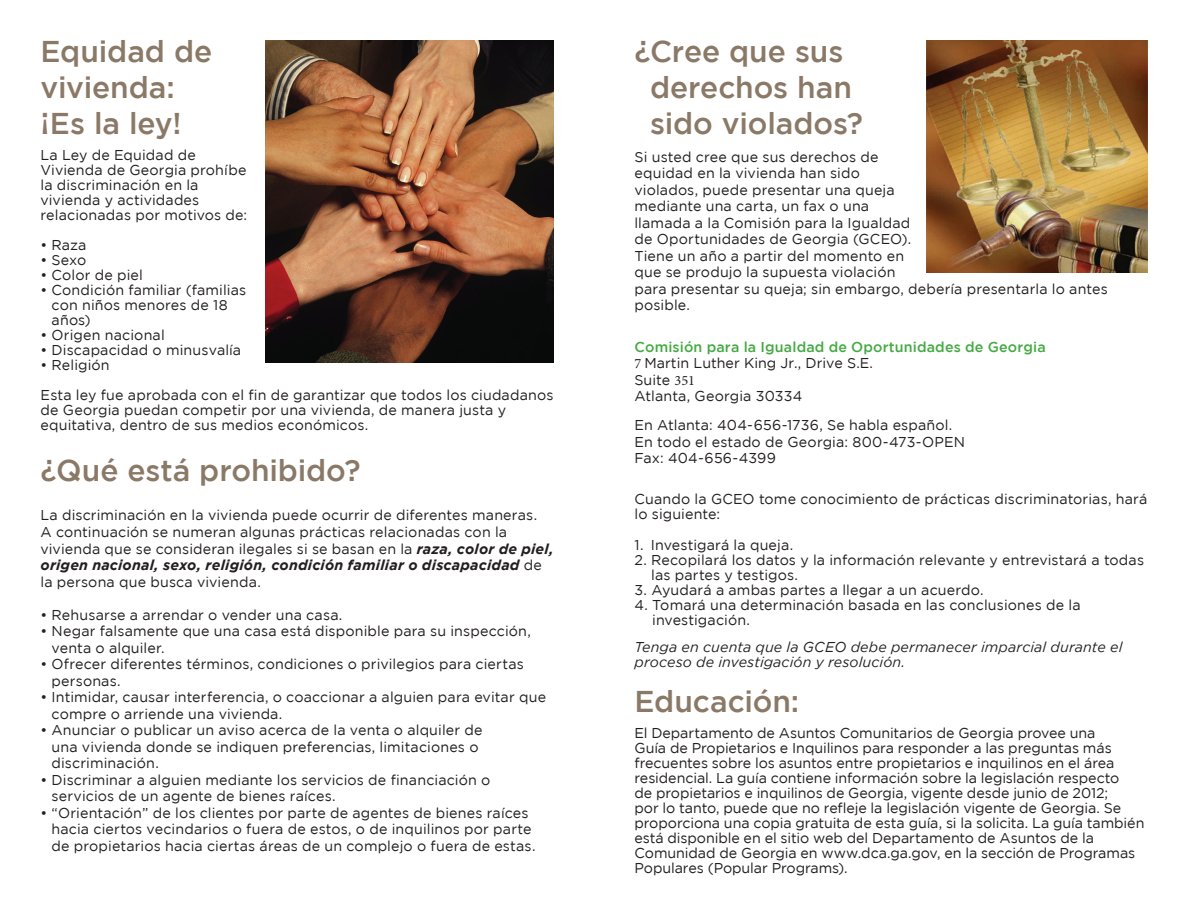
<style>
.page{position:relative;width:1188px;height:918px;background:#fff}
.page>*{position:absolute;margin:0;border:0;box-sizing:border-box;transform-origin:0 0}
.t1{font:500 30px/36px "Gotham";letter-spacing:-.005em;color:#8a7966}
.t2{font:14.25px/16.5px "Gotham";letter-spacing:.005em;color:#231f20}
.t3{font:italic 14.25px/15px "Gotham";letter-spacing:.005em;color:#231f20}
.s1{font-weight:700;font-style:italic}
.s2{font-weight:500;color:#44aa42}
.s3{font-family:"Minion Pro"}
</style>
<div class="page">
<img style="left:266px;top:40px;width:288px;height:323px">
<img style="left:926px;top:40px;width:222px;height:232px">
<h1 class="t1" style="left:40px;top:33px;width:173px">Equidad de vivienda: ¡Es la ley!</h1>
<p class="t2" style="left:40px;top:147px;width:208px;line-height:15px">La Ley de Equidad de<br>Vivienda de Georgia prohíbe la discriminación en la vivienda y actividades relacionadas por motivos de:</p>
<p class="t2" style="left:40px;top:237px;width:47px">• Raza</p>
<p class="t2" style="left:40px;top:252px;width:47px">• Sexo</p>
<p class="t2" style="left:40px;top:267px;width:104px">• Color de piel</p>
<p class="t2" style="left:52px;top:282px;width:196px;line-height:15px;text-indent:-11px">• Condición familiar (familias con niños menores de 18 años)</p>
<p class="t2" style="left:40px;top:327px;width:126px">• Origen nacional</p>
<p class="t2" style="left:40px;top:342px;width:202px">• Discapacidad o minusvalía</p>
<p class="t2" style="left:40px;top:350px;width:515px;line-height:30px">• Religión<br>Esta ley fue aprobada con el fin de garantizar que todos los ciudadanos</p>
<p class="t2" style="left:40px;top:403px;width:467px;line-height:15px">de Georgia puedan competir por una vivienda, de manera justa y equitativa, dentro de sus medios económicos.</p>
<h1 class="t1" style="left:40px;top:452px;width:322px">¿Qué está prohibido?</h1>
<p class="t2" style="left:40px;top:507px;width:515px">La discriminación en la vivienda puede ocurrir de diferentes maneras.<br>A continuación se numeran algunas prácticas relacionadas con la vivienda que se consideran ilegales si se basan en la <span class="s1">raza, color de piel, origen nacional, sexo, religión, condición familiar o discapacidad</span> de la persona que busca vivienda.</p>
<p class="t2" style="left:40px;top:606px;width:303px">• Rehusarse a arrendar o vender una casa.</p>
<p class="t2" style="left:52px;top:623px;width:481px;text-indent:-11px">• Negar falsamente que una casa está disponible para su inspección, venta o alquiler.</p>
<p class="t2" style="left:52px;top:656px;width:474px;text-indent:-11px">• Ofrecer diferentes términos, condiciones o privilegios para ciertas personas.</p>
<p class="t2" style="left:52px;top:689px;width:496px;text-indent:-11px">• Intimidar, causar interferencia, o coaccionar a alguien para evitar que compre o arriende una vivienda.</p>
<p class="t2" style="left:52px;top:722px;width:433px;text-indent:-11px">• Anunciar o publicar un aviso acerca de la venta o alquiler de una vivienda donde se indiquen preferencias, limitaciones o discriminación.</p>
<p class="t2" style="left:52px;top:771px;width:440px;text-indent:-11px">• Discriminar a alguien mediante los servicios de financiación o servicios de un agente de bienes raíces.</p>
<p class="t2" style="left:52px;top:804px;width:485px;text-indent:-11px">• “Orientación” de los clientes por parte de agentes de bienes raíces hacia ciertos vecindarios o fuera de estos, o de inquilinos por parte de propietarios hacia ciertas áreas de un complejo o fuera de estas.</p>
<h1 class="t1" style="left:650px;top:33px;width:215px;text-indent:-16px">¿Cree que sus derechos han sido violados?</h1>
<p class="t2" style="left:634px;top:148px;width:475px">Si usted cree que sus derechos de<br>equidad en la vivienda han sido<br>violados, puede presentar una queja<br>mediante una carta, un fax o una<br>llamada a la Comisión para la Igualdad<br>de Oportunidades de Georgia (GCEO).<br>Tiene un año a partir del momento en<br>que se produjo la supuesta violación<br>para presentar su queja; sin embargo, debería presentarla lo antes posible.</p>
<p class="t2" style="left:634px;top:339px;width:413px"><span class="s2">Comisión para la Igualdad de Oportunidades de Georgia<br></span><span class="s3">7</span> Martin Luther King Jr., Drive S.E.<br>Suite <span class="s3">351<br></span>Atlanta, Georgia 30334</p>
<p class="t2" style="left:634px;top:417px;width:332px">En Atlanta: 404-656-1736, Se habla español.<br>En todo el estado de Georgia: 800-473-OPEN<br>Fax: 404-656-4399</p>
<p class="t2" style="left:634px;top:491px;width:514px;line-height:15px">Cuando la GCEO tome conocimiento de prácticas discriminatorias, hará lo siguiente:</p>
<p class="t2" style="left:634px;top:537px;width:160px">1. Investigará la queja.</p>
<p class="t2" style="left:651px;top:552px;width:494px;line-height:15px;text-indent:-17px">2. Recopilará los datos y la información relevante y entrevistará a todas las partes y testigos.</p>
<p class="t2" style="left:634px;top:582px;width:351px">3. Ayudará a ambas partes a llegar a un acuerdo.</p>
<p class="t2" style="left:652px;top:597px;width:430px;line-height:15px;text-indent:-18px">4. Tomará una determinación basada en las conclusiones de la investigación.</p>
<p class="t3" style="left:634px;top:640px;width:489px">Tenga en cuenta que la GCEO debe permanecer imparcial durante el proceso de investigación y resolución.</p>
<h1 class="t1" style="left:635px;top:683px;width:166px">Educación:</h1>
<p class="t2" style="left:634px;top:725px;width:511px;line-height:15px">El Departamento de Asuntos Comunitarios de Georgia provee una<br>Guía de Propietarios e Inquilinos para responder a las preguntas más frecuentes sobre los asuntos entre propietarios e inquilinos en el área residencial. La guía contiene información sobre la legislación respecto<br>de propietarios e inquilinos de Georgia, vigente desde junio de 2012;<br>por lo tanto, puede que no refleje la legislación vigente de Georgia. Se proporciona una copia gratuita de esta guía, si la solicita. La guía también está disponible en el sitio web del Departamento de Asuntos de la Comunidad de Georgia en www.dca.ga.gov, en la sección de Programas Populares (Popular Programs).</p>
</div>
